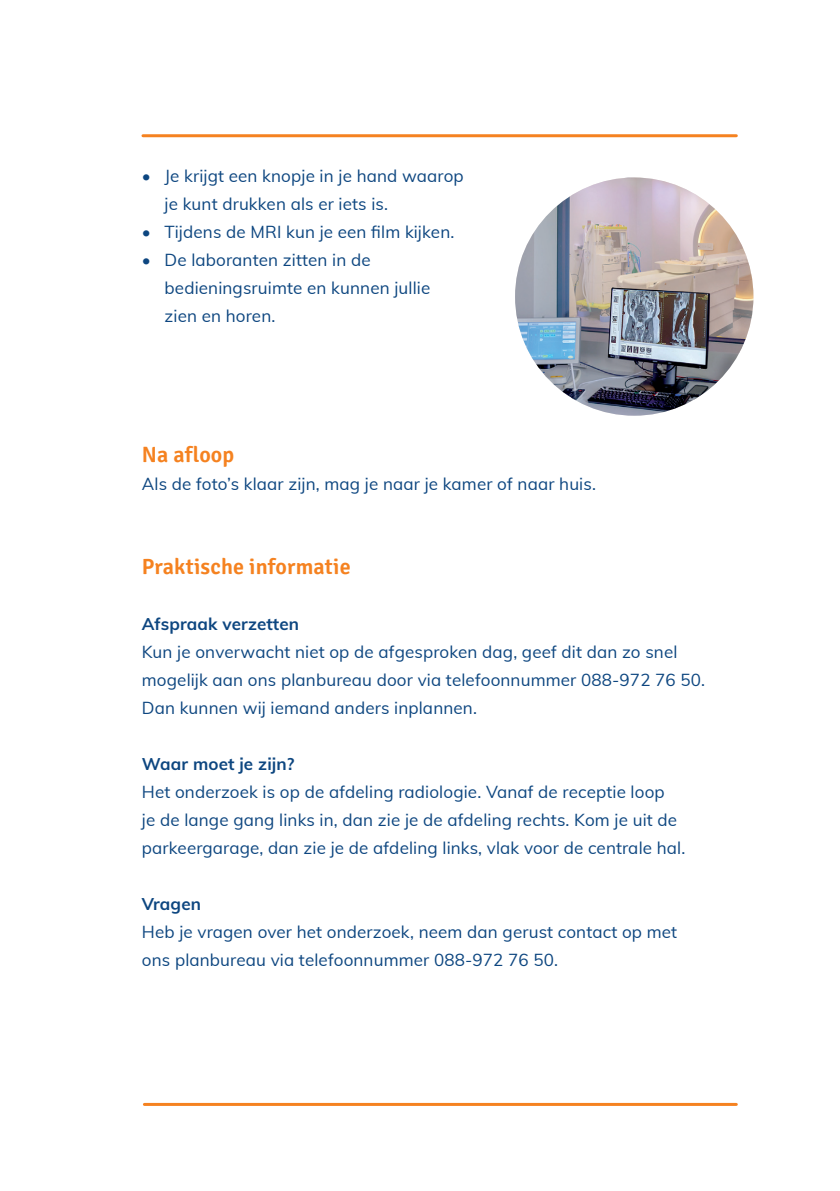
<style>
.page{position:relative;width:840px;height:1191px;background:#fff}
.page>*{position:absolute;margin:0;border:0;box-sizing:border-box;transform-origin:0 0}
.t1{font:600 22px "Signika";letter-spacing:.005em;color:#f58220}
.t2{font:17px/28px "Muli";letter-spacing:.01em;color:#0d4680}
.t3{font:700 17px "Muli";letter-spacing:.01em;color:#0d4680}
</style>
<div class="page">
<hr style="left:144px;top:1103px;width:592px;height:3px;background:#f58220">
<hr style="left:143px;top:134px;width:593px;height:3px;background:#f58220">
<img style="left:514px;top:177px;width:239px;height:239px;border-radius:119px">
<p class="t2" style="left:164px;top:161px;width:300px;text-indent:-23px">• Je krijgt een knopje in je hand waarop je kunt drukken als er iets is.</p>
<p class="t2" style="left:142px;top:217px;width:314px">• Tijdens de MRI kun je een film kijken.</p>
<p class="t2" style="left:164px;top:245px;width:267px;text-indent:-23px">• De laboranten zitten in de bedieningsruimte en kunnen jullie zien en horen.</p>
<p class="t1" style="left:142px;top:442px;width:94px">Na afloop</p>
<p class="t2" style="left:142px;top:469px;width:455px">Als de foto’s klaar zijn, mag je naar je kamer of naar huis.</p>
<p class="t1" style="left:142px;top:554px;width:210px">Praktische informatie</p>
<p class="t3" style="left:142px;top:611px;width:159px">Afspraak verzetten</p>
<p class="t2" style="left:142px;top:637px;width:564px">Kun je onverwacht niet op de afgesproken dag, geef dit dan zo snel mogelijk aan ons planbureau door via telefoonnummer 088-972 76 50.<br>Dan kunnen wij iemand anders inplannen.</p>
<p class="t3" style="left:142px;top:751px;width:154px">Waar moet je zijn?</p>
<p class="t2" style="left:142px;top:777px;width:544px">Het onderzoek is op de afdeling radiologie. Vanaf de receptie loop<br>je de lange gang links in, dan zie je de afdeling rechts. Kom je uit de parkeergarage, dan zie je de afdeling links, vlak voor de centrale hal.</p>
<p class="t3" style="left:142px;top:891px;width:61px">Vragen</p>
<p class="t2" style="left:142px;top:917px;width:536px">Heb je vragen over het onderzoek, neem dan gerust contact op met ons planbureau via telefoonnummer 088-972 76 50.</p>
</div>
